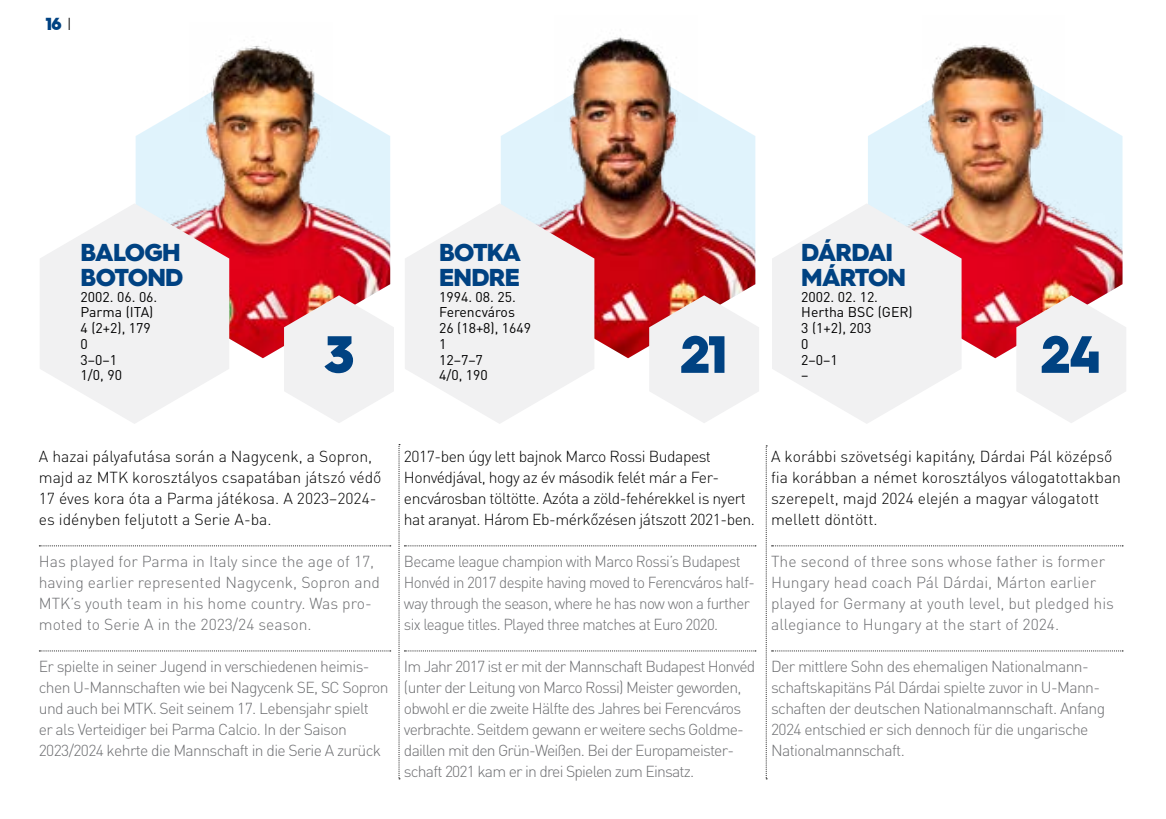
<style>
.page{position:relative;width:1166px;height:819px;background:#fff}
.page>*{position:absolute;margin:0;border:0;box-sizing:border-box;transform-origin:0 0}
.t1{font:900 52.5px "Hurme Geometric Sans 4";color:#004282}
.t2{font:900 24.5px/24.5px "Hurme Geometric Sans 4";letter-spacing:-.03em;color:#004282}
.t3{font:900 17.5px "Hurme Geometric Sans 4";color:#004282}
.t4{font:300 15.75px/21px "DIN Pro";letter-spacing:-.04em;color:#6d6e71}
.t5{font:300 15.75px/21px "DIN Pro";color:#6d6e71}
.t6{font:300 15.75px/21px "DIN Pro";letter-spacing:-.005em;color:#000}
.t7{font:300 15.75px/21px "DIN Pro";letter-spacing:-.04em;color:#6d6e71;scale:.96 1}
.t8{font:300 15.75px/21px "DIN Pro";letter-spacing:-.03em;color:#000}
.t9{font:14px/15.8px "DIN Pro";color:#000}
.s1{font-weight:300;color:#000}
</style>
<div class="page">
<img style="left:136px;top:102px;width:254px;height:256px">
<img style="left:190px;top:42px;width:142px;height:79px">
<img style="left:501px;top:102px;width:254px;height:256px">
<img style="left:555px;top:37px;width:142px;height:84px">
<img style="left:868px;top:102px;width:254px;height:256px">
<img style="left:922px;top:45px;width:142px;height:76px">
<svg style="left:40px;top:203px;width:189px;height:221px;fill:#f1f1f2"></svg>
<svg style="left:405px;top:203px;width:189px;height:221px;fill:#f1f1f2"></svg>
<svg style="left:772px;top:203px;width:189px;height:221px;fill:#f1f1f2"></svg>
<svg style="left:284px;top:295px;width:110px;height:128px"></svg>
<svg style="left:649px;top:295px;width:110px;height:128px"></svg>
<svg style="left:1016px;top:295px;width:110px;height:128px"></svg>
<svg style="left:39px;top:545px;width:352px;height:1px"></svg>
<svg style="left:39px;top:650px;width:352px;height:1px"></svg>
<svg style="left:399px;top:444px;width:357px;height:335px"></svg>
<svg style="left:766px;top:445px;width:357px;height:334px"></svg>
<p class="t3" style="left:45px;top:11px;width:28px">16 <span class="s1">I</span></p>
<h2 class="t2" style="left:81px;top:240px;width:104px">BALOGH<br>BOTOND</h2>
<p class="t9" style="left:81px;top:288px;width:78px">2002. 06. 06.<br>Parma (ITA)<br>4 (2+2), 179<br>0<br>3–0–1<br>1/0, 90</p>
<h2 class="t2" style="left:801px;top:240px;width:106px">DÁRDAI<br>MÁRTON</h2>
<p class="t9" style="left:801px;top:288px;width:113px">2002. 02. 12.<br>Hertha BSC (GER)<br>3 (1+2), 203<br>0<br>2–0–1<br>–</p>
<h2 class="t2" style="left:439px;top:240px;width:83px">BOTKA<br>ENDRE</h2>
<p class="t9" style="left:439px;top:288px;width:94px">1994. 08. 25.<br>Ferencváros<br>26 (18+8), 1649<br>1<br>12–7–7<br>4/0, 190</p>
<h1 class="t1" style="left:325px;top:317px;width:31px">3</h1>
<h1 class="t1" style="left:680px;top:317px;width:49px">21</h1>
<h1 class="t1" style="left:1041px;top:317px;width:62px">24</h1>
<p class="t6" style="left:39px;top:445px;width:344px">A hazai pályafutása során a Nagycenk, a Sopron, majd az MTK korosztályos csapatában játszó védő 17 éves kora óta a Parma játékosa. A 2023–2024- es idényben feljutott a Serie A-ba.</p>
<p class="t5" style="left:39px;top:550px;width:343px">Has played for Parma in Italy since the age of 17, having earlier represented Nagycenk, Sopron and MTK’s youth team in his home country. Was pro&shy;moted to Serie A in the 2023/24 season.</p>
<p class="t4" style="left:39px;top:655px;width:351px">Er spielte in seiner Jugend in verschiedenen heimis&shy;chen U-Mannschaften wie bei Nagycenk SE, SC Sopron und auch bei MTK. Seit seinem 17. Lebensjahr spielt<br>er als Verteidiger bei Parma Calcio. In der Saison 2023/2024 kehrte die Mannschaft in die Serie A zurück</p>
<p class="t8" style="left:404px;top:445px;width:352px">2017-ben úgy lett bajnok Marco Rossi Budapest Honvédjával, hogy az év második felét már a Fer&shy;encvárosban töltötte. Azóta a zöld-fehérekkel is nyert hat aranyat. Három Eb-mérkőzésen játszott 2021-ben.</p>
<p class="t7" style="left:404px;top:550px;width:367px">Became league champion with Marco Rossi’s Budapest Honvéd in 2017 despite having moved to Ferencváros half&shy;way through the season, where he has now won a further six league titles. Played three matches at Euro 2020.</p>
<p class="t4" style="left:404px;top:655px;width:353px">Im Jahr 2017 ist er mit der Mannschaft Budapest Honvéd (unter der Leitung von Marco Rossi) Meister geworden, obwohl er die zweite Hälfte des Jahres bei Ferencváros verbrachte. Seitdem gewann er weitere sechs Goldme&shy;daillen mit den Grün-Weißen. Bei der Europameister&shy;schaft 2021 kam er in drei Spielen zum Einsatz.</p>
<p class="t6" style="left:771px;top:445px;width:351px">A korábbi szövetségi kapitány, Dárdai Pál középső fia korábban a német korosztályos válogatottakban szerepelt, majd 2024 elején a magyar válogatott mellett döntött.</p>
<p class="t5" style="left:771px;top:550px;width:344px">The second of three sons whose father is former Hungary head coach Pál Dárdai, Márton earlier played for Germany at youth level, but pledged his allegiance to Hungary at the start of 2024.</p>
<p class="t4" style="left:771px;top:655px;width:336px">Der mittlere Sohn des ehemaligen Nationalmann&shy;schaftskapitäns Pál Dárdai spielte zuvor in U-Mann&shy;schaften der deutschen Nationalmannschaft. Anfang 2024 entschied er sich dennoch für die ungarische Nationalmannschaft.</p>
</div>
